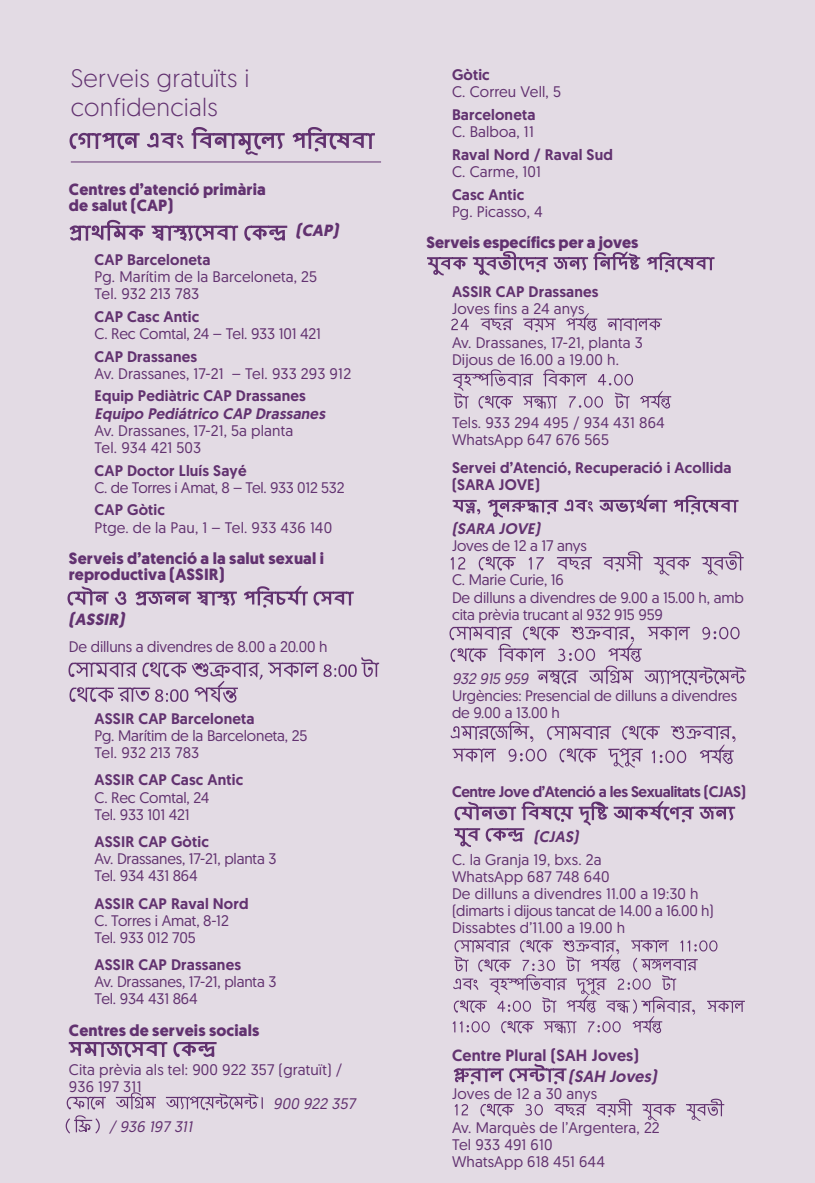
<style>
.page{position:relative;width:815px;height:1183px;background:#fff}
.page>*{position:absolute;margin:0;border:0;box-sizing:border-box;transform-origin:0 0}
.t1{font:300 25.2px/28.8px "Geomanist";letter-spacing:.01em;color:#623270}
.t2{font:700 16.2px/16.2px "Geomanist";letter-spacing:.01em;color:#623270}
.t3{font:500 16.2px "Geomanist";letter-spacing:.01em;color:#623270}
.t4{font:italic 700 16.2px "Geomanist";color:#623270}
.t5{font:italic 500 16.2px "Geomanist";color:#623270}
.t6{font:15.4px/17.2px "Geomanist";letter-spacing:.01em;color:#623270}
.t7{font:15.4px/17.2px "Geomanist";letter-spacing:-.01em;color:#623270}
.t8{font:500 15.4px/17.2px "Geomanist";letter-spacing:.01em;color:#623270}
.t9{font:italic 500 15.4px "Geomanist";color:#623270}
.t10{font:500 15.4px "Geomanist";letter-spacing:-.025em;color:#623270}
.t11{font:15.4px "Geomanist";letter-spacing:-.02em;color:#623270}
.t12{font:italic 15.4px "Geomanist";color:#623270}
</style>
<div class="page">
<div style="left:0;top:0;width:814px;height:1182px;background:#e3dbe4"></div>
<hr style="left:71px;top:161px;width:310px;height:1px;background:#623270">
<svg style="left:69px;top:133px;width:71px;height:16px"></svg>
<svg style="left:147px;top:133px;width:37px;height:15px"></svg>
<svg style="left:191px;top:127px;width:93px;height:28px"></svg>
<svg style="left:292px;top:127px;width:83px;height:24px"></svg>
<svg style="left:69px;top:220px;width:76px;height:20px"></svg>
<svg style="left:151px;top:226px;width:87px;height:15px"></svg>
<svg style="left:244px;top:226px;width:43px;height:15px"></svg>
<svg style="left:67px;top:586px;width:41px;height:19px"></svg>
<svg style="left:115px;top:591px;width:11px;height:13px"></svg>
<svg style="left:135px;top:591px;width:56px;height:14px"></svg>
<svg style="left:197px;top:591px;width:40px;height:14px"></svg>
<svg style="left:244px;top:585px;width:110px;height:22px"></svg>
<svg style="left:268px;top:657px;width:111px;height:20px"></svg>
<svg style="left:68px;top:662px;width:194px;height:40px"></svg>
<svg style="left:69px;top:1042px;width:98px;height:15px"></svg>
<svg style="left:173px;top:1042px;width:43px;height:14px"></svg>
<svg style="left:67px;top:1096px;width:39px;height:13px"></svg>
<svg style="left:116px;top:1092px;width:40px;height:16px"></svg>
<svg style="left:166px;top:1093px;width:97px;height:17px"></svg>
<svg style="left:66px;top:1115px;width:34px;height:18px"></svg>
<svg style="left:427px;top:251px;width:213px;height:24px"></svg>
<svg style="left:646px;top:252px;width:68px;height:20px"></svg>
<svg style="left:451px;top:318px;width:17px;height:12px"></svg>
<svg style="left:480px;top:313px;width:181px;height:19px"></svg>
<svg style="left:452px;top:369px;width:219px;height:39px"></svg>
<svg style="left:452px;top:500px;width:28px;height:14px"></svg>
<svg style="left:487px;top:499px;width:71px;height:18px"></svg>
<svg style="left:564px;top:499px;width:29px;height:12px"></svg>
<svg style="left:599px;top:494px;width:68px;height:18px"></svg>
<svg style="left:673px;top:495px;width:65px;height:19px"></svg>
<svg style="left:450px;top:557px;width:15px;height:12px"></svg>
<svg style="left:478px;top:556px;width:37px;height:14px"></svg>
<svg style="left:528px;top:557px;width:15px;height:12px"></svg>
<svg style="left:556px;top:557px;width:36px;height:12px"></svg>
<svg style="left:602px;top:551px;width:40px;height:20px"></svg>
<svg style="left:653px;top:557px;width:37px;height:18px"></svg>
<svg style="left:701px;top:551px;width:42px;height:24px"></svg>
<svg style="left:449px;top:626px;width:297px;height:59px"></svg>
<svg style="left:450px;top:721px;width:285px;height:46px"></svg>
<svg style="left:699px;top:806px;width:36px;height:14px"></svg>
<svg style="left:453px;top:801px;width:240px;height:45px"></svg>
<svg style="left:452px;top:940px;width:292px;height:93px"></svg>
<svg style="left:453px;top:1068px;width:50px;height:16px"></svg>
<svg style="left:509px;top:1063px;width:57px;height:21px"></svg>
<svg style="left:454px;top:1104px;width:14px;height:11px"></svg>
<svg style="left:480px;top:1103px;width:34px;height:13px"></svg>
<svg style="left:525px;top:1104px;width:17px;height:11px"></svg>
<svg style="left:554px;top:1104px;width:32px;height:11px"></svg>
<svg style="left:596px;top:1098px;width:36px;height:18px"></svg>
<svg style="left:642px;top:1104px;width:34px;height:16px"></svg>
<svg style="left:686px;top:1098px;width:38px;height:22px"></svg>
<h1 class="t1" style="left:71px;top:63px;width:180px">Serveis gratuïts i confidencials</h1>
<p class="t2" style="left:69px;top:181px;width:198px">Centres d’atenció primària de salut (CAP)</p>
<p class="t4" style="left:296px;top:219px;width:48px">(CAP)</p>
<p class="t8" style="left:94px;top:250px;width:117px">CAP Barceloneta</p>
<p class="t6" style="left:94px;top:267px;width:224px">Pg. Marítim de la Barceloneta, 25<br>Tel. 932 213 783</p>
<p class="t8" style="left:94px;top:307px;width:106px">CAP Casc Antic</p>
<p class="t7" style="left:94px;top:324px;width:228px">C. Rec Comtal, 24 – Tel. 933 101 421</p>
<p class="t8" style="left:94px;top:347px;width:104px">CAP Drassanes</p>
<p class="t6" style="left:94px;top:364px;width:258px">Av. Drassanes, 17-21 – Tel. 933 293 912</p>
<p class="t8" style="left:94px;top:387px;width:213px">Equip Pediàtric CAP Drassanes</p>
<p class="t9" style="left:94px;top:403px;width:235px">Equipo Pediátrico CAP Drassanes</p>
<p class="t6" style="left:94px;top:421px;width:200px">Av. Drassanes, 17-21, 5a planta<br>Tel. 934 421 503</p>
<p class="t8" style="left:94px;top:461px;width:153px">CAP Doctor Lluís Sayé</p>
<p class="t11" style="left:94px;top:477px;width:251px">C. de Torres i Amat, 8 – Tel. 933 012 532</p>
<p class="t8" style="left:94px;top:501px;width:72px">CAP Gòtic</p>
<p class="t6" style="left:94px;top:518px;width:239px">Ptge. de la Pau, 1 – Tel. 933 436 140</p>
<p class="t2" style="left:69px;top:550px;width:256px">Serveis d’atenció a la salut sexual i reproductiva (ASSIR)</p>
<p class="t4" style="left:69px;top:608px;width:60px">(ASSIR)</p>
<p class="t7" style="left:69px;top:637px;width:260px">De dilluns a divendres de 8.00 a 20.00 h</p>
<p class="t8" style="left:94px;top:709px;width:161px">ASSIR CAP Barceloneta</p>
<p class="t7" style="left:94px;top:726px;width:214px">Pg. Marítim de la Barceloneta, 25<br>Tel. 932 213 783</p>
<p class="t8" style="left:94px;top:771px;width:150px">ASSIR CAP Casc Antic</p>
<p class="t7" style="left:94px;top:788px;width:116px">C. Rec Comtal, 24<br>Tel. 933 101 421</p>
<p class="t8" style="left:94px;top:832px;width:116px">ASSIR CAP Gòtic</p>
<p class="t7" style="left:94px;top:849px;width:183px">Av. Drassanes, 17-21, planta 3<br>Tel. 934 431 864</p>
<p class="t8" style="left:94px;top:894px;width:156px">ASSIR CAP Raval Nord</p>
<p class="t7" style="left:94px;top:911px;width:136px">C. Torres i Amat, 8-12<br>Tel. 933 012 705</p>
<p class="t8" style="left:94px;top:955px;width:148px">ASSIR CAP Drassanes</p>
<p class="t7" style="left:94px;top:972px;width:183px">Av. Drassanes, 17-21, planta 3<br>Tel. 934 431 864</p>
<p class="t2" style="left:69px;top:1021px;width:192px">Centres de serveis socials</p>
<p class="t6" style="left:69px;top:1059px;width:275px">Cita prèvia als tel: 900 922 357 (gratuït) /<br>936 197 311</p>
<p class="t12" style="left:273px;top:1093px;width:87px">900 922 357</p>
<p class="t12" style="left:109px;top:1116px;width:88px">/ 936 197 311</p>
<p class="t8" style="left:452px;top:66px;width:39px">Gòtic</p>
<p class="t6" style="left:452px;top:83px;width:110px">C. Correu Vell, 5</p>
<p class="t8" style="left:452px;top:106px;width:85px">Barceloneta</p>
<p class="t6" style="left:452px;top:122px;width:83px">C. Balboa, 11</p>
<p class="t8" style="left:452px;top:145px;width:162px">Raval Nord / Raval Sud</p>
<p class="t6" style="left:452px;top:162px;width:90px">C. Carme, 101</p>
<p class="t8" style="left:452px;top:185px;width:74px">Casc Antic</p>
<p class="t6" style="left:452px;top:202px;width:92px">Pg. Picasso, 4</p>
<p class="t2" style="left:426px;top:234px;width:213px">Serveis específics per a joves</p>
<p class="t8" style="left:452px;top:283px;width:148px">ASSIR CAP Drassanes</p>
<p class="t6" style="left:452px;top:299px;width:134px">Joves fins a 24 anys</p>
<p class="t6" style="left:452px;top:334px;width:192px">Av. Drassanes, 17-21, planta 3<br>Dijous de 16.00 a 19.00 h.</p>
<p class="t6" style="left:452px;top:413px;width:214px">Tels. 933 294 495 / 934 431 864<br>WhatsApp 647 676 565</p>
<p class="t8" style="left:452px;top:458px;width:281px">Servei d’Atenció, Recuperació i Acollida (SARA JOVE)</p>
<p class="t9" style="left:452px;top:518px;width:93px">(SARA JOVE)</p>
<p class="t7" style="left:452px;top:536px;width:136px">Joves de 12 a 17 anys</p>
<p class="t7" style="left:452px;top:571px;width:293px">C. Marie Curie, 16<br>De dilluns a divendres de 9.00 a 15.00 h, amb cita prèvia trucant al 932 915 959</p>
<p class="t12" style="left:452px;top:668px;width:81px">932 915 959</p>
<p class="t7" style="left:452px;top:686px;width:286px">Urgències: Presencial de dilluns a divendres de 9.00 a 13.00 h</p>
<p class="t10" style="left:452px;top:780px;width:295px">Centre Jove d’Atenció a les Sexualitats (CJAS)</p>
<p class="t9" style="left:533px;top:825px;width:50px">(CJAS)</p>
<p class="t6" style="left:452px;top:850px;width:263px">C. la Granja 19, bxs. 2a<br>WhatsApp 687 748 640<br>De dilluns a divendres 11.00 a 19:30 h (dimarts i dijous tancat de 14.00 a 16.00 h)<br>Dissabtes d’11.00 a 19.00 h</p>
<p class="t3" style="left:452px;top:1044px;width:188px">Centre Plural (SAH Joves)</p>
<p class="t5" style="left:568px;top:1065px;width:93px">(SAH Joves)</p>
<p class="t6" style="left:452px;top:1084px;width:147px">Joves de 12 a 30 anys</p>
<p class="t6" style="left:452px;top:1118px;width:209px">Av. Marquès de l’Argentera, 22<br>Tel 933 491 610<br>WhatsApp 618 451 644</p>
</div>
